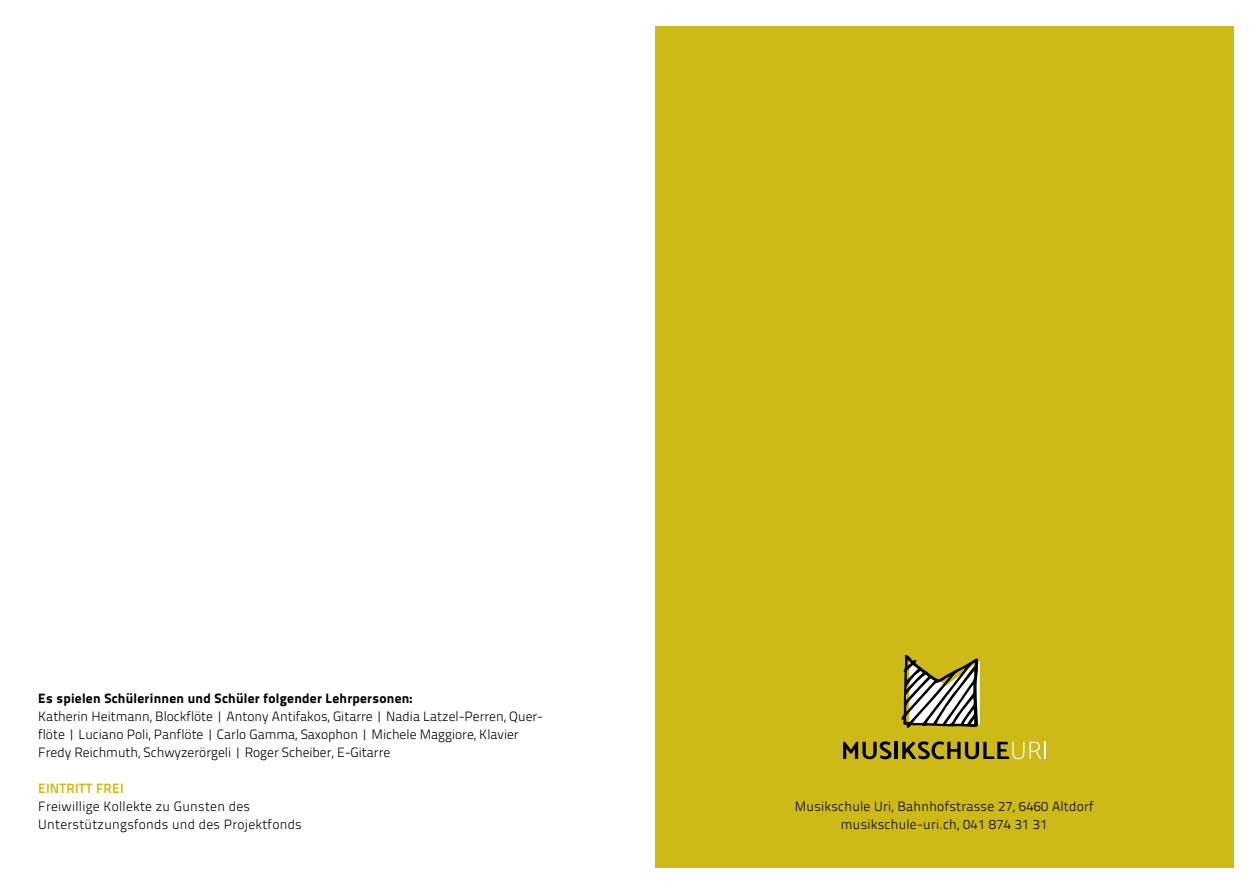
<style>
.page{position:relative;width:1259px;height:893px;background:#fff}
.page>*{position:absolute;margin:0;border:0;box-sizing:border-box;transform-origin:0 0}
.t1{font:300 13.5px/18px "Titillium Text 22 L";color:#000}
.t2{font:300 13.5px/18px "Titillium Text 22 L";letter-spacing:.02em;color:#000;text-align:center}
.t3{font:800 13.5px "Titillium Text 22 L";letter-spacing:.02em;color:#000}
.t4{font:700 13.5px "Titillium Text 22 L";letter-spacing:.02em;color:#ceba17}
</style>
<div class="page">
<div style="left:655px;top:26px;width:578px;height:841px;background:#ceba17"></div>
<svg style="left:843px;top:741px;width:48px;height:18px"></svg>
<hr style="left:894px;top:742px;width:3px;height:17px;background:#000">
<svg style="left:901px;top:655px;width:78px;height:73px"></svg>
<svg style="left:902px;top:741px;width:143px;height:18px"></svg>
<p class="t3" style="left:38px;top:693px;width:376px">Es spielen Schülerinnen und Schüler folgender Lehrpersonen:</p>
<p class="t1" style="left:38px;top:709px;width:506px">Katherin Heitmann, Blockflöte | Antony Antifakos, Gitarre | Nadia Latzel-Perren, Quer&shy;flöte | Luciano Poli, Panflöte | Carlo Gamma, Saxophon | Michele Maggiore, Klavier<br>Fredy Reichmuth, Schwyzerörgeli | Roger Scheiber, E-Gitarre</p>
<p class="t4" style="left:38px;top:781px;width:87px">EINTRITT FREI</p>
<p class="t2" style="left:38px;top:799px;width:265px;text-align:left">Freiwillige Kollekte zu Gunsten des<br>Unterstützungsfonds und des Projektfonds</p>
<p class="t2" style="left:795px;top:798px;width:300px">Musikschule Uri, Bahnhofstrasse 27, 6460 Altdorf musikschule-uri.ch, 041 874 31 31</p>
</div>
